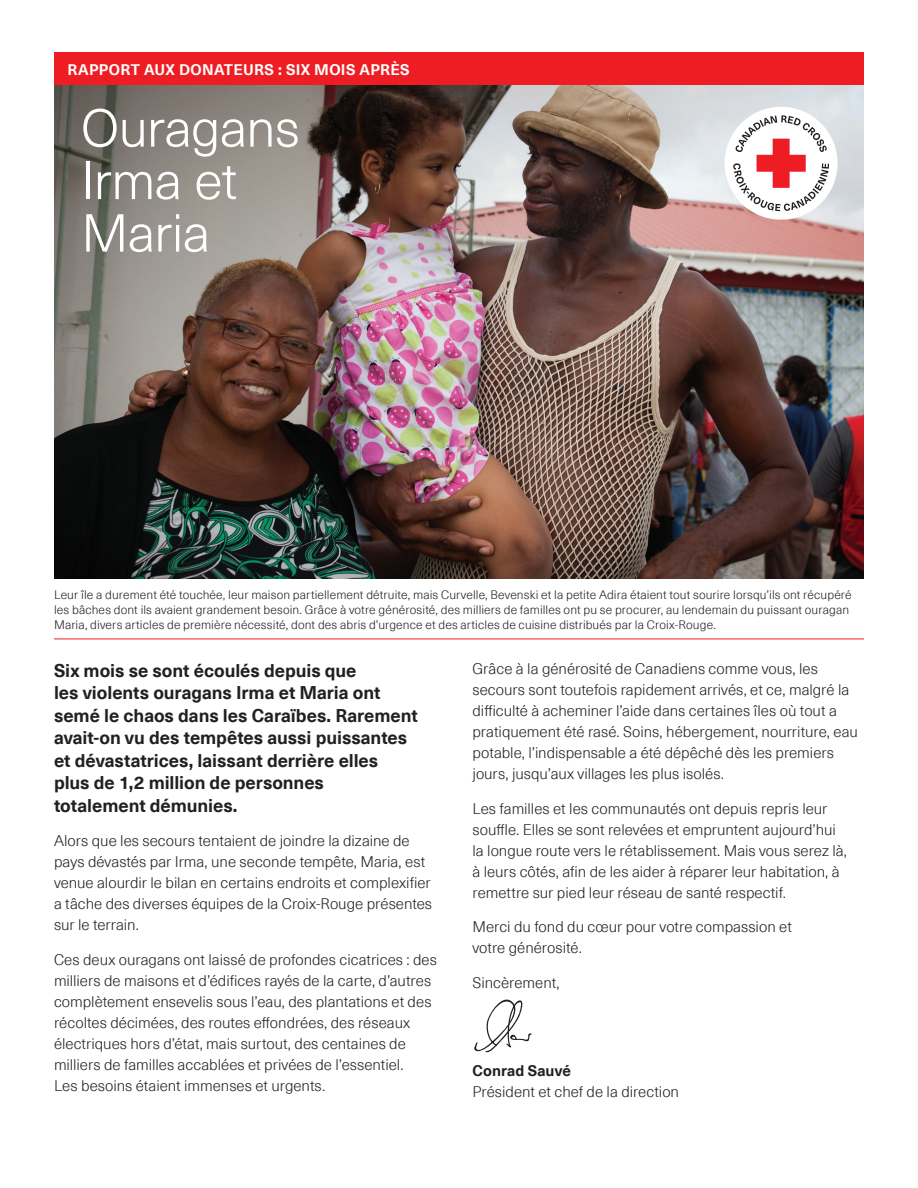
<style>
.page{position:relative;width:918px;height:1188px;background:#fff}
.page>*{position:absolute;margin:0;border:0;box-sizing:border-box;transform-origin:0 0}
.t1{font:300 52.5px/52.5px "Neue Haas Unica Pro";letter-spacing:-.015em;color:#fff}
.Body_Copy{font:700 18px/22.5px "Neue Haas Unica Pro";letter-spacing:-.005em;color:#231f20}
.Body_Copy-2{font:300 15px/21px "Neue Haas Unica Pro";color:#231f20}
.t2{font:700 15px "Neue Haas Unica Pro";letter-spacing:.02em;color:#fff}
.Body_Copy-3{font:300 12px/15px "Neue Haas Unica Pro";letter-spacing:.01em;color:#231f20}
.s1{font-weight:700}
</style>
<div class="page">
<img style="left:54px;top:86px;width:810px;height:493px">
<div style="left:54px;top:52px;width:810px;height:34px;background:#ee1d23"></div>
<div style="left:725px;top:107px;width:113px;height:113px;background:#fff;border-radius:50%"></div>
<svg style="left:733px;top:115px;width:96px;height:96px"></svg>
<hr style="left:54px;top:639px;width:810px;height:1px;background:#ee1d23">
<svg style="left:474px;top:999px;width:58px;height:54px"></svg>
<p class="t2" style="left:68px;top:60px;width:344px">RAPPORT AUX DONATEURS : SIX MOIS APRÈS</p>
<p class="t1" style="left:81px;top:103px;width:220px">Ouragans<br>Irma et<br>Maria</p>
<p class="Body_Copy-3" style="left:54px;top:587px;width:799px">Leur île a durement été touchée, leur maison partiellement détruite, mais Curvelle, Bevenski et la petite Adira étaient tout sourire lorsqu’ils ont récupéré les bâches dont ils avaient grandement besoin. Grâce à votre générosité, des milliers de familles ont pu se procurer, au lendemain du puissant ouragan<br>Maria, divers articles de première nécessité, dont des abris d’urgence et des articles de cuisine distribués par la Croix-Rouge.</p>
<p class="Body_Copy" style="left:54px;top:659px;width:365px">Six mois se sont écoulés depuis que<br>les violents ouragans Irma et Maria ont semé le chaos dans les Caraïbes. Rarement avait-on vu des tempêtes aussi puissantes et dévastatrices, laissant derrière elles plus de 1,2 million de personnes totalement démunies.</p>
<p class="Body_Copy-2" style="left:54px;top:831px;width:380px">Alors que les secours tentaient de joindre la dizaine de pays dévastés par Irma, une seconde tempête, Maria, est venue alourdir le bilan en certains endroits et complexifier a tâche des diverses équipes de la Croix-Rouge présentes sur le terrain.</p>
<p class="Body_Copy-2" style="left:54px;top:949px;width:385px">Ces deux ouragans ont laissé de profondes cicatrices : des milliers de maisons et d’édifices rayés de la carte, d’autres complètement ensevelis sous l’eau, des plantations et des récoltes décimées, des routes effondrées, des réseaux électriques hors d’état, mais surtout, des centaines de milliers de familles accablées et privées de l’essentiel.<br>Les besoins étaient immenses et urgents.</p>
<p class="Body_Copy-2" style="left:472px;top:659px;width:387px">Grâce à la générosité de Canadiens comme vous, les secours sont toutefois rapidement arrivés, et ce, malgré la difficulté à acheminer l’aide dans certaines îles où tout a pratiquement été rasé. Soins, hébergement, nourriture, eau potable, l’indispensable a été dépêché dès les premiers jours, jusqu’aux villages les plus isolés.</p>
<p class="Body_Copy-2" style="left:472px;top:798px;width:376px">Les familles et les communautés ont depuis repris leur souffle. Elles se sont relevées et empruntent aujourd’hui la longue route vers le rétablissement. Mais vous serez là, à leurs côtés, afin de les aider à réparer leur habitation, à remettre sur pied leur réseau de santé respectif.</p>
<p class="Body_Copy-2" style="left:472px;top:917px;width:321px">Merci du fond du cœur pour votre compassion et votre générosité.</p>
<p class="Body_Copy-2" style="left:472px;top:972px;width:89px">Sincèrement,</p>
<p class="Body_Copy-2" style="left:472px;top:1061px;width:208px"><span class="s1">Conrad Sauvé<br></span>Président et chef de la direction</p>
</div>
